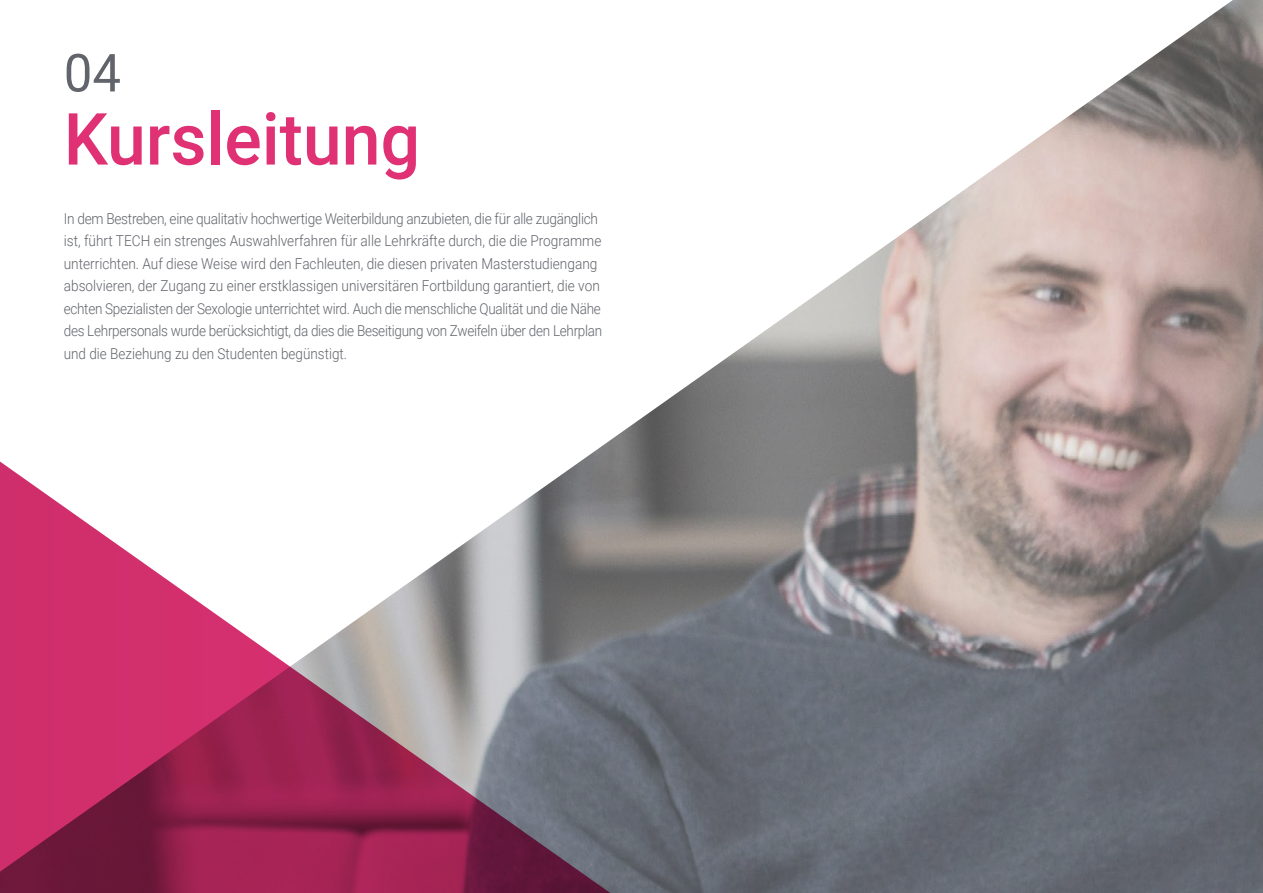
<style>
.page{position:relative;width:1263px;height:893px;background:#fff}
.page>*{position:absolute;margin:0;border:0;box-sizing:border-box;transform-origin:0 0}
.t1{font:500 72px "Roboto";color:#df3174}
.t2{font:52.5px "Roboto";color:#61646a}
.t3{font:300 15px/22.5px "Roboto";letter-spacing:-.01em;color:#61646a;scale:.91 1}
</style>
<div class="page">
<img style="left:602px;top:0;width:661px;height:893px">
<svg style="left:0;top:446px;width:640px;height:447px"></svg>
<h2 class="t2" style="left:64px;top:36px;width:59px">04</h2>
<h1 class="t1" style="left:64px;top:89px;width:358px">Kursleitung</h1>
<p class="t3" style="left:64px;top:207px;width:593px">In dem Bestreben, eine qualitativ hochwertige Weiterbildung anzubieten, die für alle zugänglich ist, führt TECH ein strenges Auswahlverfahren für alle Lehrkräfte durch, die die Programme unterrichten. Auf diese Weise wird den Fachleuten, die diesen privaten Masterstudiengang absolvieren, der Zugang zu einer erstklassigen universitären Fortbildung garantiert, die von echten Spezialisten der Sexologie unterrichtet wird. Auch die menschliche Qualität und die Nähe des Lehrpersonals wurde berücksichtigt, da dies die Beseitigung von Zweifeln über den Lehrplan und die Beziehung zu den Studenten begünstigt.</p>
</div>
